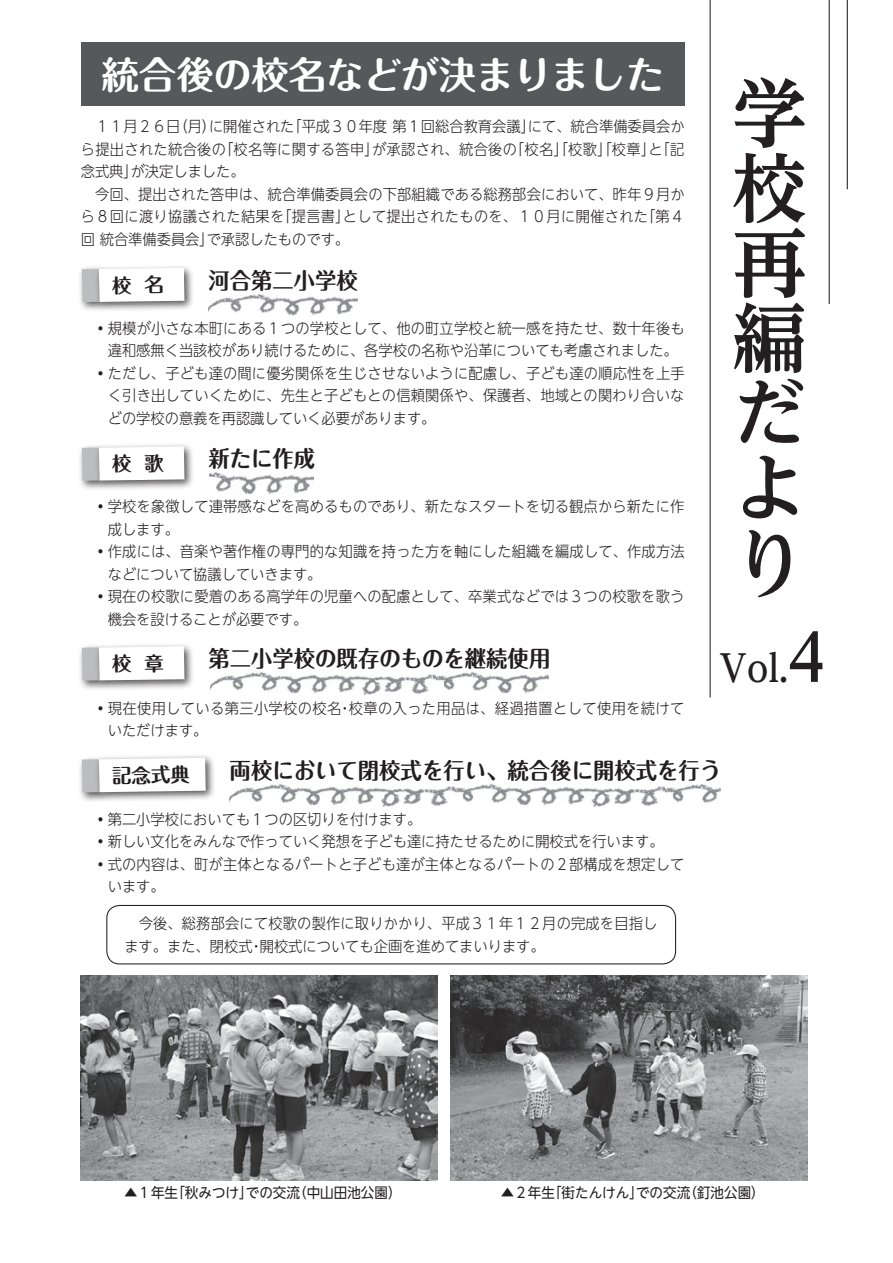
<style>
.page{position:relative;width:893px;height:1263px;background:#fff}
.page>*{position:absolute;margin:0;border:0;box-sizing:border-box;transform-origin:0 0}
.t1{font:700 75px/75px "UD Reimin Pr 6 N";color:#231f20;text-align:justify}
.t2{font:700 37.5px "Maru Fo Pro";color:#fff}
.t3{font:700 37.5px "UD Reimin Pr 6 N";color:#231f20;scale:.9 1}
.t4{font:700 22.5px "Maru Fo Pro";color:#231f20;scale:.95 1}
.t5{font:700 19.5px "Maru Fo Pro";color:#231f20}
.t6{font:300 15px/22.5px "UD Shin Go NT Pr 6";letter-spacing:.01em;color:#231f20;scale:.95 1}
.t7{font:14.25px "UD Shin Go NT Pr 6";color:#231f20;scale:.95 1}
.s1{font-size:64.5px}
</style>
<div class="page">
<hr style="left:710px;top:0;width:1px;height:697px;background:#231f20">
<hr style="left:829px;top:0;width:1px;height:304px;background:#231f20">
<hr style="left:847px;top:0;width:1px;height:189px;background:#231f20">
<div style="left:106px;top:905px;width:570px;height:59px;border:1px solid #231f20;border-radius:13px"></div>
<div style="left:81px;top:43px;width:604px;height:63px;background:#57585a"></div>
<img style="left:81px;top:976px;width:357px;height:204px">
<img style="left:451px;top:976px;width:357px;height:204px">
<div style="left:78px;top:265px;width:31px;height:47px;background:#231f20;opacity:.75"></div>
<div style="left:78px;top:444px;width:31px;height:47px;background:#231f20;opacity:.75"></div>
<div style="left:78px;top:644px;width:31px;height:47px;background:#231f20;opacity:.75"></div>
<div style="left:78px;top:755px;width:31px;height:47px;background:#231f20;opacity:.75"></div>
<div style="left:95px;top:264px;width:99px;height:48px;background:#231f20;opacity:.75"></div>
<div style="left:95px;top:442px;width:99px;height:48px;background:#231f20;opacity:.75"></div>
<div style="left:95px;top:642px;width:99px;height:48px;background:#231f20;opacity:.75"></div>
<div style="left:95px;top:754px;width:121px;height:48px;background:#231f20;opacity:.75"></div>
<svg style="left:82px;top:758px;width:124px;height:34px"></svg>
<img style="left:208px;top:294px;width:149px;height:22px">
<img style="left:209px;top:472px;width:104px;height:23px">
<img style="left:210px;top:672px;width:338px;height:23px">
<img style="left:230px;top:784px;width:490px;height:23px">
<svg style="left:82px;top:268px;width:102px;height:34px"></svg>
<svg style="left:82px;top:446px;width:102px;height:35px"></svg>
<svg style="left:82px;top:646px;width:102px;height:35px"></svg>
<h2 class="t2" style="left:101px;top:45px;width:564px">統合後の校名などが決まりました</h2>
<p class="t6" style="left:287px;top:115px;width:262px">「平成３０年度第１回総合教育会議」</p>
<p class="t6" style="left:81px;top:115px;width:144px">　１１月２６（日月）</p>
<p class="t6" style="left:528px;top:115px;width:166px">にて、統合準備委員会か</p>
<p class="t6" style="left:209px;top:115px;width:91px">に開催された</p>
<p class="t6" style="left:372px;top:137px;width:154px">が承認され、統合後の</p>
<p class="t6" style="left:219px;top:137px;width:170px">「校名等に関する答申」</p>
<p class="t6" style="left:510px;top:137px;width:185px">「校名」「校歌」「校章 「と」 記</p>
<p class="t6" style="left:131px;top:137px;width:122px;text-indent:-50px">ら提出された統合後の<br>が決定しました。</p>
<p class="t6" style="left:81px;top:160px;width:61px">念式典」</p>
<p class="t6" style="left:81px;top:182px;width:637px">　今回、提出された答申は、統合準備委員会の下部組織である総務部会において、昨年９月か</p>
<p class="t6" style="left:641px;top:205px;width:47px">「第４</p>
<p class="t6" style="left:277px;top:205px;width:78px">「提言書」</p>
<p class="t6" style="left:81px;top:205px;width:216px">ら８回に渡り協議された結果を</p>
<p class="t6" style="left:343px;top:205px;width:323px">として提出されたものを、１０月に開催された</p>
<p class="t6" style="left:81px;top:227px;width:141px">回統合準備委員会」</p>
<p class="t6" style="left:207px;top:227px;width:151px">で承認したものです。</p>
<h3 class="t4" style="left:208px;top:262px;width:159px">河合第二小学校</h3>
<p class="t6" style="left:94px;top:316px;width:624px">・規模が小さな本町にある１つの学校として、他の町立学校と統一感を持たせ、数十年後も</p>
<p class="t6" style="left:108px;top:339px;width:602px">違和感無く当該校があり続けるために、各学校の名称や沿革についても考慮されました。</p>
<p class="t6" style="left:94px;top:361px;width:624px">・ただし、子ども達の間に優劣関係を生じさせないように配慮し、子ども達の順応性を上手</p>
<p class="t6" style="left:108px;top:384px;width:609px">く引き出していくために、先生と子どもとの信頼関係や、保護者、地域との関わり合いな</p>
<p class="t6" style="left:108px;top:406px;width:347px">どの学校の意義を再認識していく必要があります。</p>
<h3 class="t4" style="left:208px;top:441px;width:114px">新たに作成</h3>
<p class="t6" style="left:94px;top:495px;width:623px">・学校を象徴して連帯感などを高めるものであり、新たなスタートを切る観点から新たに作</p>
<p class="t6" style="left:108px;top:517px;width:76px">成します。</p>
<p class="t6" style="left:94px;top:540px;width:624px">・作成には、音楽や著作権の専門的な知識を持った方を軸にした組織を編成して、作成方法</p>
<p class="t6" style="left:108px;top:562px;width:227px">などについて協議していきます。</p>
<p class="t6" style="left:94px;top:585px;width:623px">・現在の校歌に愛着のある高学年の児童への配慮として、卒業式などでは３つの校歌を歌う</p>
<p class="t6" style="left:108px;top:607px;width:211px">機会を設けることが必要です。</p>
<h3 class="t4" style="left:208px;top:641px;width:361px">第二小学校の既存のものを継続使用</h3>
<p class="t6" style="left:108px;top:696px;width:247px;text-indent:-14px">・現在使用している第三小学校の校名いただけます。</p>
<p class="t6" style="left:349px;top:696px;width:355px">校章の入った用品は、経過措置として使用を続けて</p>
<p class="t6" style="left:338px;top:696px;width:16px">・</p>
<h1 class="t1" style="left:732px;top:74px;width:74px">学校再編だより</h1>
<h2 class="t3" style="left:719px;top:637px;width:118px">Vol <span class="s1">4</span></h2>
<h2 class="t3" style="left:779px;top:637px;width:12px">.</h2>
<h3 class="t5" style="left:112px;top:760px;width:79px;rotate:-1deg">記念式典</h3>
<h3 class="t4" style="left:230px;top:753px;width:519px">両校において閉校式を行い、統合後に開校式を行う</h3>
<p class="t6" style="left:94px;top:807px;width:347px">・第二小学校においても１つの区切りを付けます。</p>
<p class="t6" style="left:94px;top:830px;width:602px">・新しい文化をみんなで作っていく発想を子ども達に持たせるために開校式を行います。</p>
<p class="t6" style="left:94px;top:852px;width:623px">・式の内容は、町が主体となるパートと子ども達が主体となるパートの２部構成を想定して</p>
<p class="t6" style="left:108px;top:875px;width:61px">います。</p>
<p class="t6" style="left:260px;top:912px;width:420px;text-indent:-135px">　今後、総務部会にて校歌の製作に取りかかり、平成３１年１２月の完成を目指し開校式についても企画を進めてまいります。</p>
<p class="t6" style="left:124px;top:934px;width:136px">ます。また、閉校式</p>
<p class="t6" style="left:249px;top:934px;width:16px">・</p>
<p class="t7" style="left:171px;top:1180px;width:87px">「秋みつけ」</p>
<p class="t7" style="left:293px;top:1180px;width:116px">（中山田池公園）</p>
<p class="t7" style="left:124px;top:1180px;width:58px">▲１年生</p>
<p class="t7" style="left:246px;top:1180px;width:59px">での交流</p>
<p class="t7" style="left:548px;top:1180px;width:101px">「街たんけん」</p>
<p class="t7" style="left:683px;top:1180px;width:87px">（釘池公園(</p>
<p class="t7" style="left:501px;top:1180px;width:59px">▲２年生</p>
<p class="t7" style="left:636px;top:1180px;width:58px">での交流</p>
</div>
